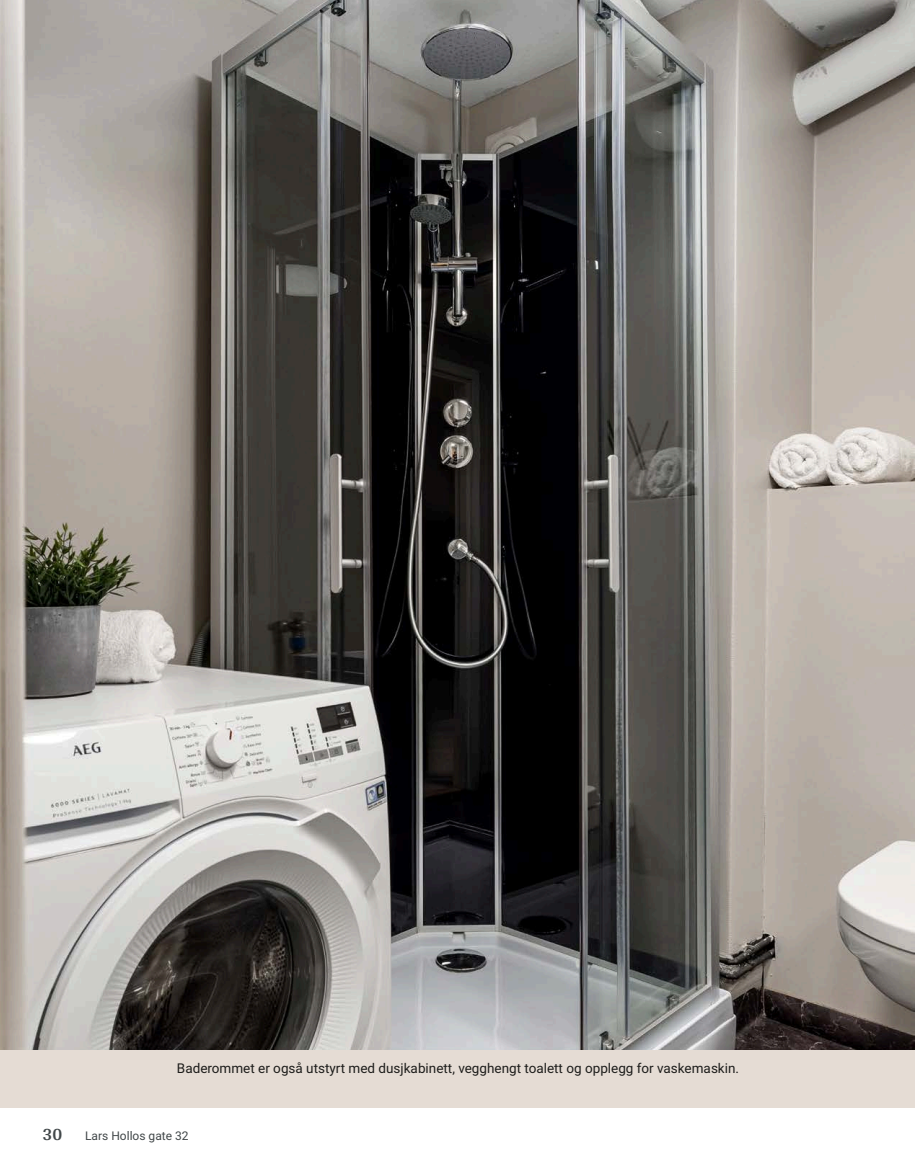
<style>
.page{position:relative;width:915px;height:1172px;background:#fff}
.page>*{position:absolute;margin:0;border:0;box-sizing:border-box;transform-origin:0 0}
.t1{font:700 18px "Arya";color:#414749}
.t2{font:13.5px "Roboto Vitec";color:#1d1d1b}
.t3{font:12px "Roboto Vitec";color:#414749}
</style>
<div class="page">
<img style="left:0;top:0;width:914px;height:1050px">
<div style="left:0;top:1050px;width:914px;height:58px;background:#e5dcd4"></div>
<hr style="left:914px;top:492px;width:1px;height:58px;background:#e5dcd4">
<hr style="left:914px;top:1050px;width:1px;height:58px;background:#e5dcd4">
<p class="t2" style="left:177px;top:1059px;width:563px">Baderommet er også utstyrt med dusjkabinett, vegghengt toalett og opplegg for vaskemaskin.</p>
<h1 class="t1" style="left:43px;top:1123px;width:21px">30</h1>
<p class="t3" style="left:85px;top:1127px;width:105px">Lars Hollos gate 32</p>
</div>
